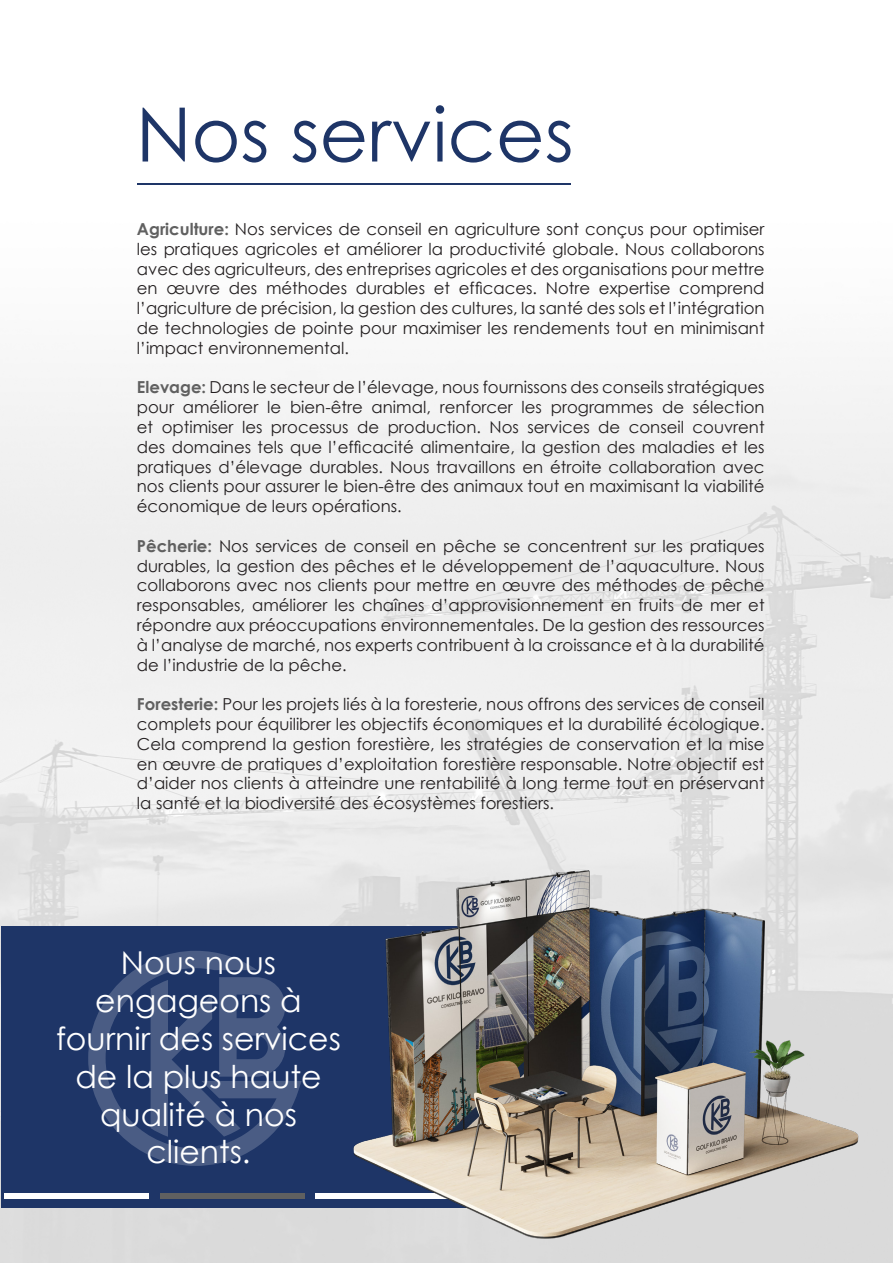
<style>
.page{position:relative;width:893px;height:1263px;background:#fff}
.page>*{position:absolute;margin:0;border:0;box-sizing:border-box;transform-origin:0 0}
.Heading{font:75px "Century Gothic";color:#1e3567}
.t1{font:31.5px/37.8px "Century Gothic";color:#fff;text-align:center}
.Sub_Heading{font:16.5px/19.8px "Century Gothic";color:#231f20;text-align:justify}
.s1{font-weight:700;color:#606060}
</style>
<div class="page">
<img style="left:0;top:183px;width:893px;height:1080px">
<div style="left:1px;top:926px;width:574px;height:282px;background:#1e3567"></div>
<hr style="left:138px;top:183px;width:433px;height:2px;background:#1e3567">
<div style="left:160px;top:1194px;width:145px;height:5px;background:#606060"></div>
<div style="left:5px;top:1194px;width:144px;height:5px;background:#fff"></div>
<img style="left:302px;top:806px;width:591px;height:457px">
<svg style="left:88px;top:951px;width:214px;height:215px"></svg>
<p class="Heading" style="left:136px;top:82px;width:439px">Nos services</p>
<p class="Sub_Heading" style="left:137px;top:219px;width:629px"><span class="s1">Agriculture:</span> Nos services de conseil en agriculture sont conçus pour optimiser les pratiques agricoles et améliorer la productivité globale. Nous collaborons avec des agriculteurs, des entreprises agricoles et des organisations pour mettre en œuvre des méthodes durables et efficaces. Notre expertise comprend l’agriculture de précision, la gestion des cultures, la santé des sols et l’intégration de technologies de pointe pour maximiser les rendements tout en minimisant l’impact environnemental.</p>
<p class="Sub_Heading" style="left:137px;top:377px;width:629px"><span class="s1">Elevage:</span> Dans le secteur de l’élevage, nous fournissons des conseils stratégiques pour améliorer le bien-être animal, renforcer les programmes de sélection et optimiser les processus de production. Nos services de conseil couvrent des domaines tels que l’efficacité alimentaire, la gestion des maladies et les pratiques d’élevage durables. Nous travaillons en étroite collaboration avec nos clients pour assurer le bien-être des animaux tout en maximisant la viabilité économique de leurs opérations.</p>
<p class="Sub_Heading" style="left:137px;top:536px;width:629px"><span class="s1">Pêcherie:</span> Nos services de conseil en pêche se concentrent sur les pratiques durables, la gestion des pêches et le développement de l’aquaculture. Nous collaborons avec nos clients pour mettre en œuvre des méthodes de pêche responsables, améliorer les chaînes d’approvisionnement en fruits de mer et répondre aux préoccupations environnementales. De la gestion des ressources à l’analyse de marché, nos experts contribuent à la croissance et à la durabilité de l’industrie de la pêche.</p>
<p class="Sub_Heading" style="left:137px;top:694px;width:629px"><span class="s1">Foresterie:</span> Pour les projets liés à la foresterie, nous offrons des services de conseil complets pour équilibrer les objectifs économiques et la durabilité écologique.<br>Cela comprend la gestion forestière, les stratégies de conservation et la mise en œuvre de pratiques d’exploitation forestière responsable. Notre objectif est d’aider nos clients à atteindre une rentabilité à long terme tout en préservant la santé et la biodiversité des écosystèmes forestiers.</p>
<p class="t1" style="left:56px;top:944px;width:286px">Nous nous engageons à fournir des services de la plus haute qualité à nos clients.</p>
</div>
